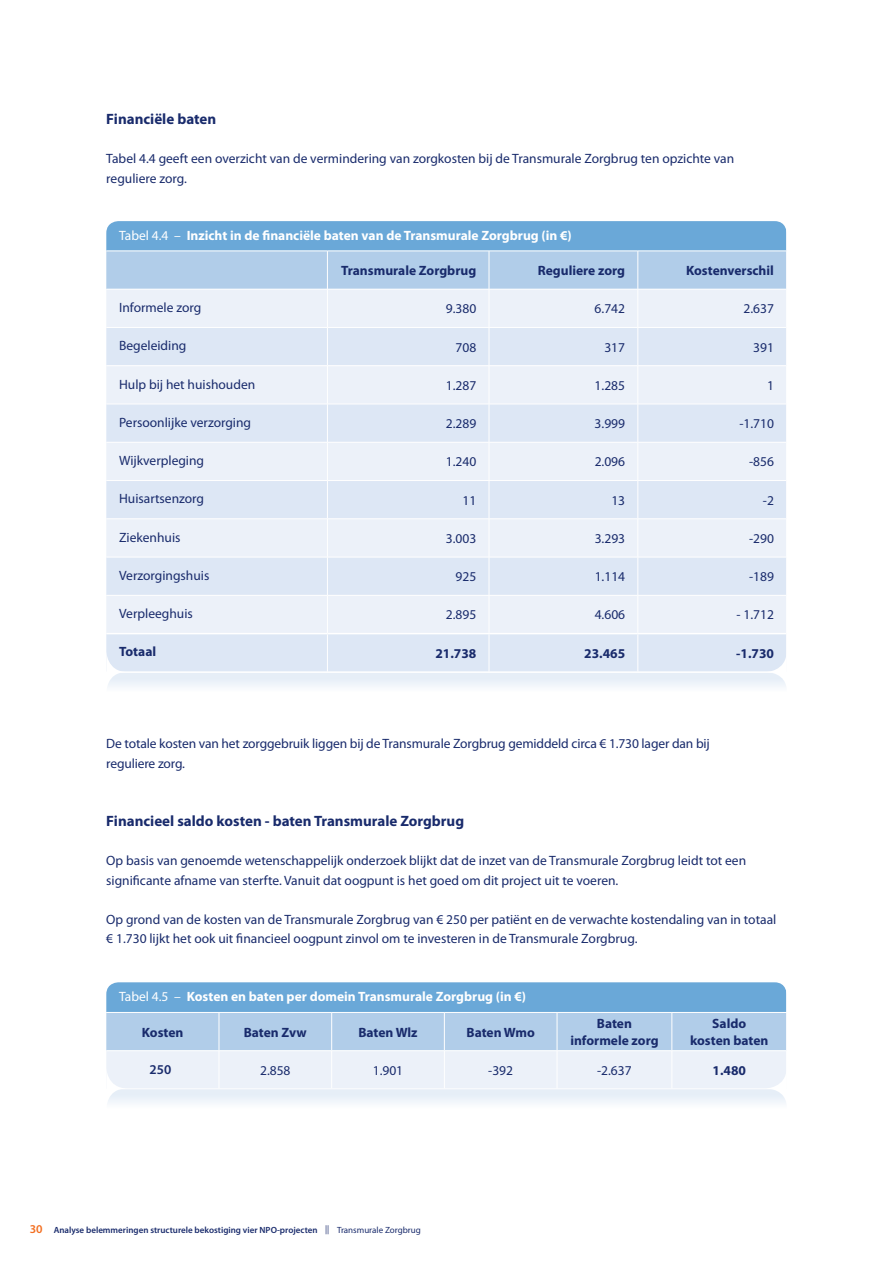
<style>
.page{position:relative;width:893px;height:1263px;background:#fff}
.page>*{position:absolute;margin:0;border:0;box-sizing:border-box;transform-origin:0 0}
.t1{font:700 15px "Myriad Pro";color:#192b6c}
.t2{font:13.5px/19.5px "Myriad Pro";color:#192b6c}
.t3{font:700 13.5px/16.5px "Myriad Pro";color:#192b6c;text-align:center}
.t4{font:700 13.5px "Myriad Pro";color:#fff}
.t5{font:600 13.5px "Myriad Pro";color:#192b6c}
.t6{font:600 9px "Myriad Pro";color:#192b6c}
.s1{font-weight:400}
.s2{font-size:12px;color:#f36f21}
</style>
<div class="page">
<svg style="left:106px;top:221px;width:680px;height:68px;background:#93bde1"></svg>
<div style="left:106px;top:290px;width:680px;height:37px;background:#ecf1f9"></div>
<svg style="left:106px;top:328px;width:680px;height:323px;background:#e4ebf6"></svg>
<hr style="left:106px;top:251px;width:221px;height:1px;background:#fff">
<hr style="left:327px;top:251px;width:162px;height:1px;background:#fff">
<hr style="left:327px;top:251px;width:1px;height:38px;background:#fff">
<hr style="left:489px;top:251px;width:149px;height:1px;background:#fff">
<hr style="left:489px;top:251px;width:1px;height:38px;background:#fff">
<hr style="left:638px;top:251px;width:149px;height:1px;background:#fff">
<hr style="left:638px;top:251px;width:1px;height:38px;background:#fff">
<hr style="left:327px;top:289px;width:1px;height:38px;background:#fff">
<hr style="left:489px;top:289px;width:1px;height:38px;background:#fff">
<hr style="left:638px;top:289px;width:1px;height:38px;background:#fff">
<hr style="left:327px;top:328px;width:1px;height:37px;background:#fff">
<hr style="left:489px;top:328px;width:1px;height:37px;background:#fff">
<hr style="left:638px;top:328px;width:1px;height:37px;background:#fff">
<hr style="left:106px;top:365px;width:221px;height:1px;background:#fff">
<hr style="left:327px;top:365px;width:162px;height:1px;background:#fff">
<hr style="left:327px;top:366px;width:1px;height:38px;background:#fff">
<hr style="left:489px;top:365px;width:149px;height:1px;background:#fff">
<hr style="left:489px;top:366px;width:1px;height:38px;background:#fff">
<hr style="left:638px;top:365px;width:148px;height:1px;background:#fff">
<hr style="left:638px;top:366px;width:1px;height:38px;background:#fff">
<hr style="left:106px;top:404px;width:221px;height:1px;background:#fff">
<hr style="left:327px;top:404px;width:162px;height:1px;background:#fff">
<hr style="left:327px;top:404px;width:1px;height:38px;background:#fff">
<hr style="left:489px;top:404px;width:149px;height:1px;background:#fff">
<hr style="left:489px;top:404px;width:1px;height:38px;background:#fff">
<hr style="left:638px;top:404px;width:148px;height:1px;background:#fff">
<hr style="left:638px;top:404px;width:1px;height:38px;background:#fff">
<hr style="left:106px;top:442px;width:221px;height:1px;background:#fff">
<hr style="left:327px;top:442px;width:162px;height:1px;background:#fff">
<hr style="left:327px;top:442px;width:1px;height:38px;background:#fff">
<hr style="left:489px;top:442px;width:149px;height:1px;background:#fff">
<hr style="left:489px;top:442px;width:1px;height:38px;background:#fff">
<hr style="left:638px;top:442px;width:148px;height:1px;background:#fff">
<hr style="left:638px;top:442px;width:1px;height:38px;background:#fff">
<hr style="left:106px;top:480px;width:221px;height:1px;background:#fff">
<hr style="left:327px;top:480px;width:162px;height:1px;background:#fff">
<hr style="left:327px;top:481px;width:1px;height:38px;background:#fff">
<hr style="left:489px;top:480px;width:149px;height:1px;background:#fff">
<hr style="left:489px;top:481px;width:1px;height:38px;background:#fff">
<hr style="left:638px;top:480px;width:148px;height:1px;background:#fff">
<hr style="left:638px;top:481px;width:1px;height:38px;background:#fff">
<hr style="left:106px;top:518px;width:221px;height:1px;background:#fff">
<hr style="left:327px;top:518px;width:162px;height:1px;background:#fff">
<hr style="left:327px;top:519px;width:1px;height:38px;background:#fff">
<hr style="left:489px;top:518px;width:149px;height:1px;background:#fff">
<hr style="left:489px;top:519px;width:1px;height:38px;background:#fff">
<hr style="left:638px;top:518px;width:148px;height:1px;background:#fff">
<hr style="left:638px;top:519px;width:1px;height:38px;background:#fff">
<hr style="left:106px;top:557px;width:221px;height:1px;background:#fff">
<hr style="left:327px;top:557px;width:162px;height:1px;background:#fff">
<hr style="left:327px;top:557px;width:1px;height:38px;background:#fff">
<hr style="left:489px;top:557px;width:149px;height:1px;background:#fff">
<hr style="left:489px;top:557px;width:1px;height:38px;background:#fff">
<hr style="left:638px;top:557px;width:148px;height:1px;background:#fff">
<hr style="left:638px;top:557px;width:1px;height:38px;background:#fff">
<hr style="left:106px;top:595px;width:221px;height:1px;background:#fff">
<hr style="left:327px;top:595px;width:162px;height:1px;background:#fff">
<hr style="left:327px;top:596px;width:1px;height:37px;background:#fff">
<hr style="left:489px;top:595px;width:149px;height:1px;background:#fff">
<hr style="left:489px;top:596px;width:1px;height:37px;background:#fff">
<hr style="left:638px;top:595px;width:148px;height:1px;background:#fff">
<hr style="left:638px;top:596px;width:1px;height:37px;background:#fff">
<hr style="left:327px;top:634px;width:1px;height:38px;background:#fff">
<hr style="left:489px;top:634px;width:1px;height:38px;background:#fff">
<hr style="left:638px;top:634px;width:1px;height:38px;background:#fff">
<hr style="left:106px;top:633px;width:221px;height:1px;background:#fff">
<hr style="left:327px;top:633px;width:162px;height:1px;background:#fff">
<hr style="left:489px;top:633px;width:149px;height:1px;background:#fff">
<hr style="left:638px;top:633px;width:148px;height:1px;background:#fff">
<div style="left:107px;top:672px;width:680px;height:43px;background:linear-gradient(to bottom,#e7eff7,#fff);border-radius:20px"></div>
<svg style="left:106px;top:651px;width:680px;height:22px;background:#dfe9f5"></svg>
<div style="left:107px;top:1089px;width:680px;height:42px;background:linear-gradient(to bottom,#e8f0f8,#fff);border-radius:20px"></div>
<svg style="left:106px;top:982px;width:681px;height:106px;background:#b3d0ea"></svg>
<p class="t1" style="left:106px;top:111px;width:111px">Financiële baten</p>
<p class="t2" style="left:106px;top:149px;width:629px">Tabel 4.4 geeft een overzicht van de vermindering van zorgkosten bij de Transmurale Zorgbrug ten opzichte van reguliere zorg.</p>
<p class="t4" style="left:119px;top:228px;width:454px"><span class="s1">Tabel 4.4 –</span> Inzicht in de financiële baten van de Transmurale Zorgbrug (in €)</p>
<p class="t3" style="left:341px;top:262px;width:137px">Transmurale Zorgbrug</p>
<p class="t3" style="left:538px;top:262px;width:89px">Reguliere zorg</p>
<p class="t3" style="left:686px;top:262px;width:89px">Kostenverschil</p>
<p class="t2" style="left:119px;top:298px;width:84px">Informele zorg</p>
<p class="t2" style="left:446px;top:299px;width:32px">9.380</p>
<p class="t2" style="left:595px;top:299px;width:32px">6.742</p>
<p class="t2" style="left:743px;top:299px;width:32px">2.637</p>
<p class="t2" style="left:119px;top:336px;width:69px">Begeleiding</p>
<p class="t2" style="left:455px;top:338px;width:22px">708</p>
<p class="t2" style="left:604px;top:338px;width:22px">317</p>
<p class="t2" style="left:753px;top:338px;width:22px">391</p>
<p class="t2" style="left:119px;top:375px;width:138px">Hulp bij het huishouden</p>
<p class="t2" style="left:446px;top:376px;width:32px">1.287</p>
<p class="t2" style="left:595px;top:376px;width:32px">1.285</p>
<p class="t2" style="left:767px;top:376px;width:8px">1</p>
<p class="t2" style="left:119px;top:413px;width:133px">Persoonlijke verzorging</p>
<p class="t2" style="left:446px;top:414px;width:32px">2.289</p>
<p class="t2" style="left:595px;top:414px;width:32px">3.999</p>
<p class="t2" style="left:739px;top:414px;width:36px">-1.710</p>
<p class="t2" style="left:119px;top:451px;width:87px">Wijkverpleging</p>
<p class="t2" style="left:446px;top:452px;width:32px">1.240</p>
<p class="t2" style="left:595px;top:452px;width:32px">2.096</p>
<p class="t2" style="left:749px;top:452px;width:26px">-856</p>
<p class="t2" style="left:119px;top:489px;width:87px">Huisartsenzorg</p>
<p class="t2" style="left:462px;top:491px;width:15px">11</p>
<p class="t2" style="left:611px;top:491px;width:15px">13</p>
<p class="t2" style="left:763px;top:491px;width:13px">-2</p>
<p class="t2" style="left:119px;top:528px;width:63px">Ziekenhuis</p>
<p class="t2" style="left:446px;top:529px;width:32px">3.003</p>
<p class="t2" style="left:595px;top:529px;width:32px">3.293</p>
<p class="t2" style="left:749px;top:529px;width:26px">-290</p>
<p class="t2" style="left:119px;top:566px;width:92px">Verzorgingshuis</p>
<p class="t2" style="left:456px;top:567px;width:22px">925</p>
<p class="t2" style="left:595px;top:567px;width:32px">1.114</p>
<p class="t2" style="left:749px;top:567px;width:26px">-189</p>
<p class="t2" style="left:119px;top:604px;width:75px">Verpleeghuis</p>
<p class="t2" style="left:446px;top:605px;width:32px">2.895</p>
<p class="t2" style="left:595px;top:605px;width:32px">4.606</p>
<p class="t2" style="left:736px;top:605px;width:39px">- 1.712</p>
<p class="t3" style="left:119px;top:644px;width:39px">Totaal</p>
<p class="t3" style="left:435px;top:645px;width:42px">21.738</p>
<p class="t3" style="left:584px;top:645px;width:42px">23.465</p>
<p class="t3" style="left:736px;top:645px;width:39px">-1.730</p>
<p class="t2" style="left:106px;top:734px;width:605px">De totale kosten van het zorggebruik liggen bij de Transmurale Zorgbrug gemiddeld circa € 1.730 lager dan bij reguliere zorg.</p>
<p class="t1" style="left:106px;top:813px;width:359px">Financieel saldo kosten - baten Transmurale Zorgbrug</p>
<p class="t2" style="left:106px;top:851px;width:641px">Op basis van genoemde wetenschappelijk onderzoek blijkt dat de inzet van de Transmurale Zorgbrug leidt tot een significante afname van sterfte. Vanuit dat oogpunt is het goed om dit project uit te voeren.</p>
<p class="t2" style="left:106px;top:910px;width:672px">Op grond van de kosten van de Transmurale Zorgbrug van € 250 per patiënt en de verwachte kostendaling van in totaal € 1.730 lijkt het ook uit financieel oogpunt zinvol om te investeren in de Transmurale Zorgbrug.</p>
<p class="t4" style="left:119px;top:989px;width:409px"><span class="s1">Tabel 4.5 –</span> Kosten en baten per domein Transmurale Zorgbrug (in €)</p>
<p class="t3" style="left:142px;top:1024px;width:43px">Kosten</p>
<p class="t3" style="left:244px;top:1024px;width:65px">Baten Zvw</p>
<p class="t3" style="left:358px;top:1024px;width:61px">Baten Wlz</p>
<p class="t3" style="left:466px;top:1024px;width:70px">Baten Wmo</p>
<p class="t3" style="left:570px;top:1016px;width:90px">Baten informele zorg</p>
<p class="t3" style="left:690px;top:1016px;width:80px">Saldo<br>kosten baten</p>
<p class="t5" style="left:150px;top:1060px;width:23px">250</p>
<p class="t2" style="left:260px;top:1061px;width:32px">2.858</p>
<p class="t2" style="left:373px;top:1061px;width:32px">1.901</p>
<p class="t2" style="left:488px;top:1061px;width:26px">-392</p>
<p class="t2" style="left:597px;top:1061px;width:36px">-2.637</p>
<p class="t3" style="left:712px;top:1062px;width:35px">1.480</p>
<p class="t6" style="left:30px;top:1224px;width:393px"><span class="s2">30</span> Analyse belemmeringen structurele bekostiging vier NPO-projecten <sup>||</sup> <span class="s1">Transmurale Zorgbrug</span></p>
</div>
